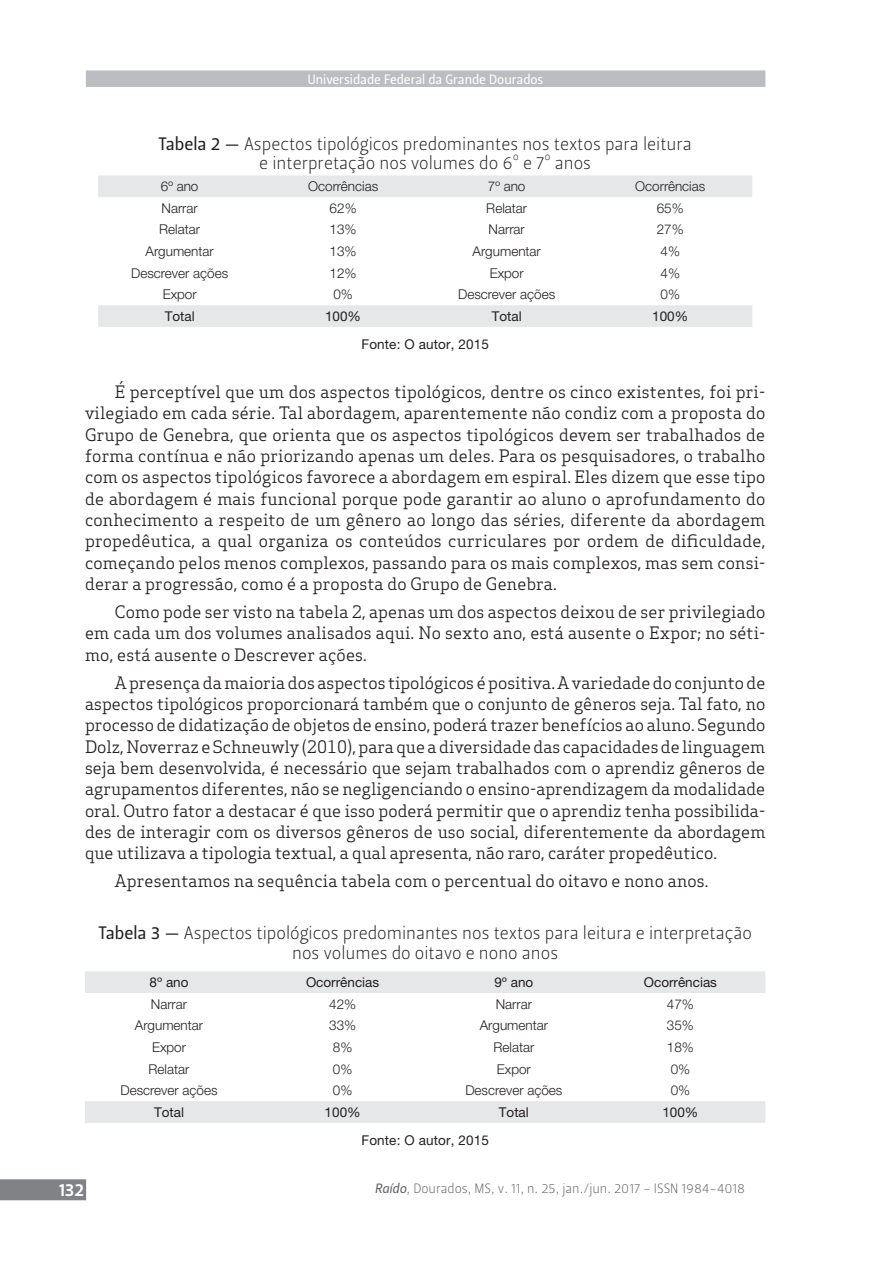
<style>
.page{position:relative;width:893px;height:1263px;background:#fff}
.page>*{position:absolute;margin:0;border:0;box-sizing:border-box;transform-origin:0 0}
.t1{font:18px/19.5px "Leitura Sans Grot 1";color:#231f20;text-align:center}
.t2{font:18px "Leitura Sans Grot 3";color:#fff}
.t3{font:16.8px/21.3px "Apex Serif";letter-spacing:.01em;color:#231f20;text-align:justify}
.t4{font:300 13.5px "Helvetica Neue LT Pro";color:#231f20}
.t5{font:13.5px "Helvetica Neue LT Pro";color:#231f20}
.t6{font:13.5px "Leitura Sans Grot 1";color:#636366}
.t7{font:13.5px "Leitura Sans Grot 2";color:#fff}
.s1{font-family:"Leitura Sans Grot 2"}
.s2{font-family:"Leitura Sans Italic 2"}
</style>
<div class="page">
<div style="left:86px;top:70px;width:679px;height:17px;background:#bcbdc0"></div>
<div style="left:0;top:1179px;width:86px;height:21px;background:#808285"></div>
<div style="left:59px;top:1184px;width:24px;height:12px;background:#808285"></div>
<svg style="left:98px;top:175px;width:654px;height:152px"></svg>
<svg style="left:85px;top:971px;width:680px;height:152px"></svg>
<p class="t7" style="left:308px;top:71px;width:237px">Universidade Federal da Grande Dourados</p>
<p class="t1" style="left:159px;top:134px;width:535px"><span class="s1">Tabela 2 —</span> Aspectos tipológicos predominantes nos textos para leitura e interpretação nos volumes do 6º e 7º anos</p>
<p class="t4" style="left:161px;top:178px;width:39px">6º ano</p>
<p class="t4" style="left:308px;top:178px;width:72px">Ocorrências</p>
<p class="t4" style="left:488px;top:178px;width:39px">7º ano</p>
<p class="t4" style="left:635px;top:178px;width:72px">Ocorrências</p>
<p class="t4" style="left:162px;top:200px;width:38px">Narrar</p>
<p class="t4" style="left:330px;top:200px;width:29px">62%</p>
<p class="t4" style="left:486px;top:200px;width:42px">Relatar</p>
<p class="t4" style="left:657px;top:200px;width:29px">65%</p>
<p class="t4" style="left:159px;top:221px;width:42px">Relatar</p>
<p class="t4" style="left:330px;top:221px;width:29px">13%</p>
<p class="t4" style="left:489px;top:221px;width:38px">Narrar</p>
<p class="t4" style="left:657px;top:221px;width:29px">27%</p>
<p class="t4" style="left:146px;top:243px;width:70px">Argumentar</p>
<p class="t4" style="left:330px;top:243px;width:29px">13%</p>
<p class="t4" style="left:473px;top:243px;width:70px">Argumentar</p>
<p class="t4" style="left:660px;top:243px;width:21px">4%</p>
<p class="t4" style="left:131px;top:265px;width:99px">Descrever ações</p>
<p class="t4" style="left:330px;top:265px;width:29px">12%</p>
<p class="t4" style="left:490px;top:265px;width:36px">Expor</p>
<p class="t4" style="left:660px;top:265px;width:21px">4%</p>
<p class="t4" style="left:163px;top:286px;width:36px">Expor</p>
<p class="t4" style="left:333px;top:286px;width:21px">0%</p>
<p class="t4" style="left:458px;top:286px;width:99px">Descrever ações</p>
<p class="t4" style="left:660px;top:286px;width:21px">0%</p>
<p class="t5" style="left:165px;top:308px;width:31px">Total</p>
<p class="t5" style="left:325px;top:308px;width:38px">100%</p>
<p class="t5" style="left:492px;top:308px;width:31px">Total</p>
<p class="t5" style="left:652px;top:308px;width:38px">100%</p>
<p class="t5" style="left:361px;top:336px;width:129px">Fonte: O autor, 2015</p>
<p class="t3" style="left:85px;top:381px;width:682px;text-indent:30px">É perceptível que um dos aspectos tipológicos, dentre os cinco existentes, foi pri&shy;vilegiado em cada série. Tal abordagem, aparentemente não condiz com a proposta do Grupo de Genebra, que orienta que os aspectos tipológicos devem ser trabalhados de forma contínua e não priorizando apenas um deles. Para os pesquisadores, o trabalho com os aspectos tipológicos favorece a abordagem em espiral. Eles dizem que esse tipo de abordagem é mais funcional porque pode garantir ao aluno o aprofundamento do conhecimento a respeito de um gênero ao longo das séries, diferente da abordagem propedêutica, a qual organiza os conteúdos curriculares por ordem de dificuldade, começando pelos menos complexos, passando para os mais complexos, mas sem consi&shy;derar a progressão, como é a proposta do Grupo de Genebra.</p>
<p class="t3" style="left:85px;top:601px;width:682px;text-indent:30px">Como pode ser visto na tabela 2, apenas um dos aspectos deixou de ser privilegiado em cada um dos volumes analisados aqui. No sexto ano, está ausente o Expor; no séti&shy;mo, está ausente o Descrever ações.</p>
<p class="t3" style="left:85px;top:672px;width:682px;text-indent:30px">A presença da maioria dos aspectos tipológicos é positiva. A variedade do conjunto de aspectos tipológicos proporcionará também que o conjunto de gêneros seja. Tal fato, no processo de didatização de objetos de ensino, poderá trazer benefícios ao aluno. Segundo Dolz, Noverraz e Schneuwly (2010), para que a diversidade das capacidades de linguagem seja bem desenvolvida, é necessário que sejam trabalhados com o aprendiz gêneros de agrupamentos diferentes, não se negligenciando o ensino-aprendizagem da modalidade oral. Outro fator a destacar é que isso poderá permitir que o aprendiz tenha possibilida&shy;des de interagir com os diversos gêneros de uso social, diferentemente da abordagem que utilizava a tipologia textual, a qual apresenta, não raro, caráter propedêutico.</p>
<p class="t3" style="left:115px;top:870px;width:595px">Apresentamos na sequência tabela com o percentual do oitavo e nono anos.</p>
<p class="t1" style="left:98px;top:923px;width:655px"><span class="s1">Tabela 3 —</span> Aspectos tipológicos predominantes nos textos para leitura e interpretação nos volumes do oitavo e nono anos</p>
<p class="t5" style="left:150px;top:974px;width:40px">8º ano</p>
<p class="t5" style="left:306px;top:974px;width:75px">Ocorrências</p>
<p class="t5" style="left:494px;top:974px;width:40px">9º ano</p>
<p class="t5" style="left:644px;top:974px;width:75px">Ocorrências</p>
<p class="t4" style="left:151px;top:995px;width:38px">Narrar</p>
<p class="t4" style="left:329px;top:995px;width:29px">42%</p>
<p class="t4" style="left:496px;top:995px;width:38px">Narrar</p>
<p class="t4" style="left:667px;top:995px;width:29px">47%</p>
<p class="t4" style="left:135px;top:1017px;width:70px">Argumentar</p>
<p class="t4" style="left:329px;top:1017px;width:29px">33%</p>
<p class="t4" style="left:480px;top:1017px;width:70px">Argumentar</p>
<p class="t4" style="left:667px;top:1017px;width:29px">35%</p>
<p class="t4" style="left:152px;top:1039px;width:36px">Expor</p>
<p class="t4" style="left:333px;top:1039px;width:21px">8%</p>
<p class="t4" style="left:493px;top:1039px;width:42px">Relatar</p>
<p class="t4" style="left:667px;top:1039px;width:29px">18%</p>
<p class="t4" style="left:149px;top:1060px;width:42px">Relatar</p>
<p class="t4" style="left:333px;top:1060px;width:21px">0%</p>
<p class="t4" style="left:497px;top:1060px;width:36px">Expor</p>
<p class="t4" style="left:671px;top:1060px;width:21px">0%</p>
<p class="t4" style="left:120px;top:1082px;width:99px">Descrever ações</p>
<p class="t4" style="left:333px;top:1082px;width:21px">0%</p>
<p class="t4" style="left:465px;top:1082px;width:99px">Descrever ações</p>
<p class="t4" style="left:671px;top:1082px;width:21px">0%</p>
<p class="t5" style="left:154px;top:1104px;width:31px">Total</p>
<p class="t5" style="left:325px;top:1104px;width:38px">100%</p>
<p class="t5" style="left:499px;top:1104px;width:31px">Total</p>
<p class="t5" style="left:662px;top:1104px;width:38px">100%</p>
<p class="t5" style="left:361px;top:1132px;width:129px">Fonte: O autor, 2015</p>
<p class="t2" style="left:59px;top:1179px;width:27px">132</p>
<p class="t6" style="left:375px;top:1180px;width:372px"><span class="s2">Raído</span>, Dourados, MS, v. 11, n. 25, jan./jun. 2017 - ISSN 1984-4018</p>
</div>
